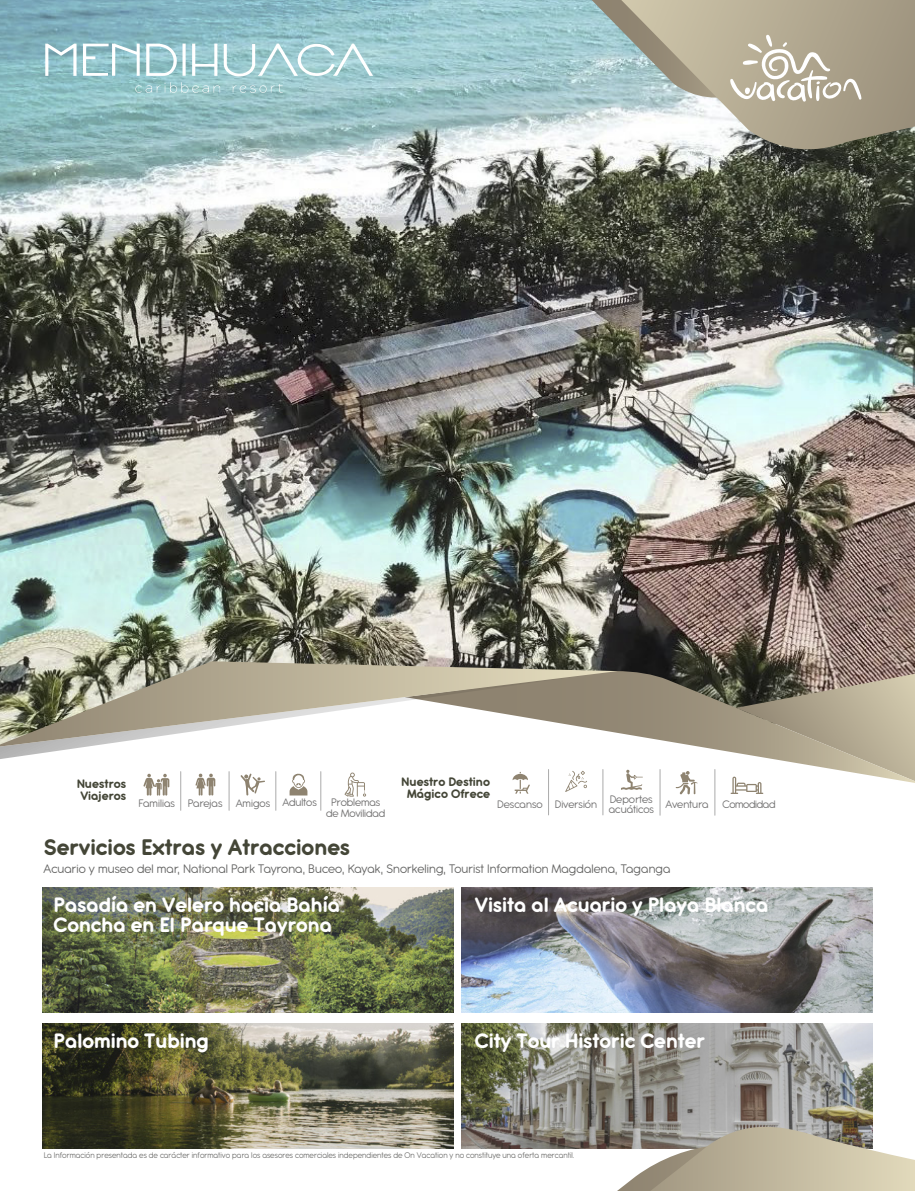
<style>
.page{position:relative;width:915px;height:1191px;background:#fff}
.page>*{position:absolute;margin:0;border:0;box-sizing:border-box;transform-origin:0 0}
.t1{font:700 24.6px "Antipasto Pro";color:#444637}
.t2{font:700 22.8px/19.5px "Antipasto Pro";color:#fff}
.t3{font:13.5px "Antipasto Pro";letter-spacing:.005em;color:#646463}
.t4{font:700 13.5px/11.9px "Antipasto Pro";color:#444637}
.t5{font:11.85px/10.6px "Antipasto Pro";letter-spacing:-.01em;color:#706f6f}
.t6{font:11.85px "Antipasto Pro";letter-spacing:-.03em;color:#706f6f}
.t7{font:9px "Antipasto Pro";color:#70706e;scale:.96 1}
</style>
<div class="page">
<svg style="left:344px;top:772px;width:22px;height:24px"></svg>
<svg style="left:514px;top:783px;width:16px;height:10px"></svg>
<hr style="left:548px;top:769px;width:1px;height:46px;background:#aaa">
<hr style="left:602px;top:769px;width:1px;height:46px;background:#aaa">
<hr style="left:659px;top:769px;width:1px;height:46px;background:#aaa">
<svg style="left:675px;top:783px;width:22px;height:11px"></svg>
<svg style="left:565px;top:783px;width:22px;height:9px"></svg>
<svg style="left:621px;top:783px;width:21px;height:7px"></svg>
<hr style="left:714px;top:769px;width:1px;height:46px;background:#aaa">
<svg style="left:195px;top:773px;width:20px;height:22px"></svg>
<svg style="left:143px;top:773px;width:26px;height:22px"></svg>
<svg style="left:240px;top:773px;width:25px;height:22px"></svg>
<svg style="left:289px;top:773px;width:18px;height:22px"></svg>
<hr style="left:180px;top:771px;width:1px;height:39px;background:#aaa">
<hr style="left:229px;top:771px;width:1px;height:39px;background:#aaa">
<hr style="left:275px;top:771px;width:1px;height:39px;background:#aaa">
<hr style="left:320px;top:771px;width:1px;height:39px;background:#aaa">
<img style="left:0;top:0;width:914px;height:671px">
<svg style="left:730px;top:783px;width:34px;height:11px"></svg>
<svg style="left:512px;top:671px;width:402px;height:112px"></svg>
<svg style="left:0;top:746px;width:589px;height:14px"></svg>
<svg style="left:0;top:661px;width:617px;height:85px"></svg>
<img style="left:461px;top:888px;width:411px;height:125px">
<img style="left:42px;top:888px;width:411px;height:125px">
<img style="left:461px;top:1023px;width:411px;height:125px">
<img style="left:42px;top:1023px;width:411px;height:125px">
<svg style="left:616px;top:1126px;width:298px;height:65px;background:#bdb6a4"></svg>
<svg style="left:621px;top:0;width:293px;height:155px"></svg>
<svg style="left:591px;top:0;width:270px;height:102px;background:#b6b5a5"></svg>
<svg style="left:45px;top:44px;width:31px;height:32px"></svg>
<svg style="left:83px;top:44px;width:291px;height:49px;background:#a8cfd3"></svg>
<h3 class="t4" style="left:77px;top:778px;width:51px">Nuestros<br>Viajeros</h3>
<h3 class="t4" style="left:401px;top:776px;width:90px;line-height:12.3px;text-align:center">Nuestro Destino<br>Mágico Ofrece</h3>
<h1 class="t1" style="left:44px;top:832px;width:307px">Servicios Extras y Atracciones</h1>
<h2 class="t2" style="left:53px;top:895px;width:288px">Pasadía en Velero hacia Bahía<br>Concha en El Parque Tayrona</h2>
<h2 class="t2" style="left:475px;top:896px;width:295px">Visita al Acuario y Playa Blanca</h2>
<h3 class="t5" style="left:608px;top:794px;width:47px">Deportes acuáticos</h3>
<h3 class="t5" style="left:326px;top:798px;width:61px;line-height:10.2px;text-indent:-188px">Familias Parejas Amigos Adultos Problemas de Movilidad</h3>
<h3 class="t5" style="left:497px;top:799px;width:101px">Descanso Diversión</h3>
<h3 class="t6" style="left:665px;top:798px;width:111px">Aventura Comodidad</h3>
<h3 class="t3" style="left:44px;top:860px;width:628px">Acuario y museo del mar, National Park Tayrona, Buceo, Kayak, Snorkeling, Tourist Information Magdalena, Taganga</h3>
<h2 class="t2" style="left:53px;top:1031px;width:157px">Palomino Tubing</h2>
<h2 class="t2" style="left:475px;top:1031px;width:231px">City Tour Historic Center</h2>
<p class="t7" style="left:44px;top:1150px;width:554px">La Información presentada es de carácter informativo para los asesores comerciales independientes de On Vacation y no constituye una oferta mercantil.</p>
</div>
